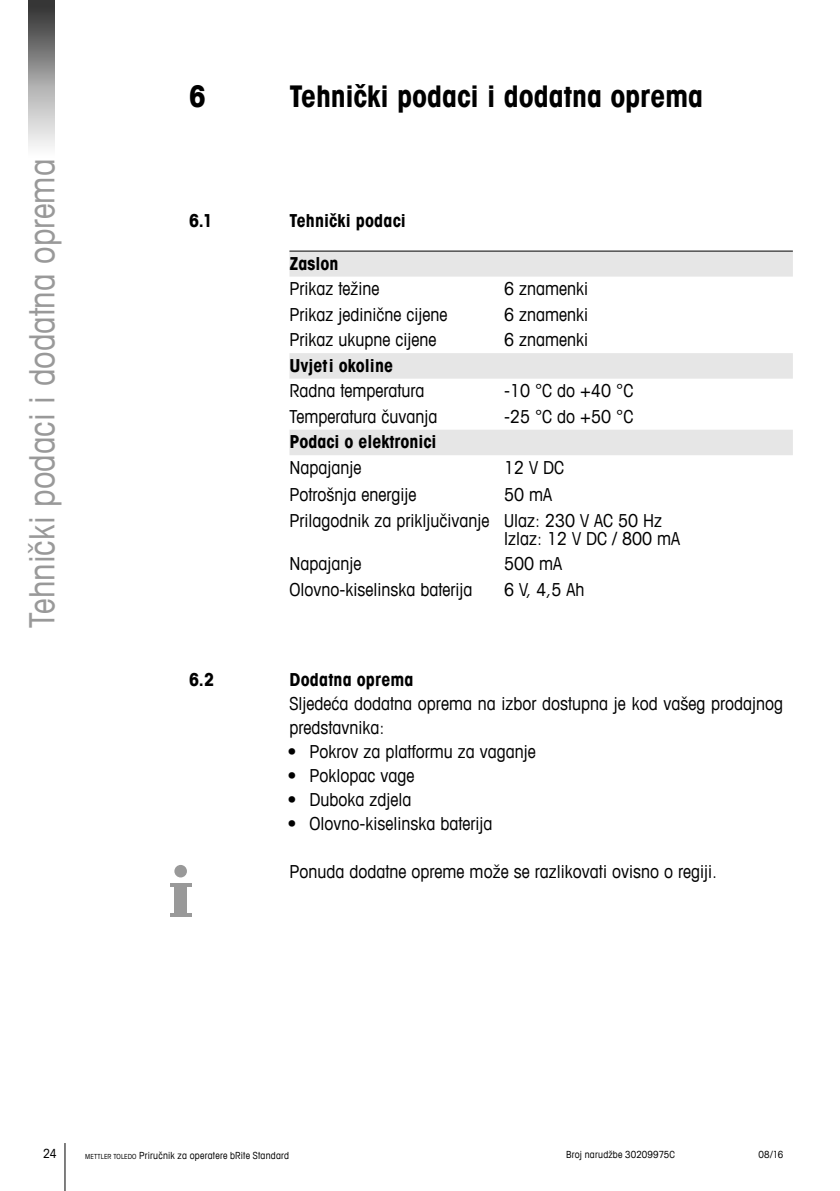
<style>
.page{position:relative;width:840px;height:1191px;background:#fff}
.page>*{position:absolute;margin:0;border:0;box-sizing:border-box;transform-origin:0 0}
.t1{font:condensed 35px "Avant Garde Com";color:#999}
.t2{font:700 condensed 30px "Avant Garde Com";color:#000}
.t3{font:condensed 18px/25.6px "Avant Garde Com";color:#000}
.t4{font:700 condensed 18px "Avant Garde Com";color:#000}
.t5{font:condensed 12.6px "Avant Garde Com";color:#000}
.t6{font:condensed 9.8px "Avant Garde Com";letter-spacing:.02em;color:#000}
.s1{font-size:7px}
</style>
<div class="page">
<hr style="left:65px;top:1143px;width:1px;height:48px;background:#000">
<img style="left:29px;top:0;width:25px;height:147px">
<svg style="left:289px;top:252px;width:503px;height:203px"></svg>
<hr style="left:289px;top:251px;width:214px;height:1px;background:#000">
<hr style="left:503px;top:251px;width:289px;height:1px;background:#000">
<svg style="left:170px;top:883px;width:21px;height:3px"></svg>
<div style="left:174px;top:865px;width:13px;height:12px;background:#999;border-radius:50%"></div>
<div style="left:175px;top:886px;width:12px;height:28px;background:#999"></div>
<hr style="left:170px;top:913px;width:21px;height:3px;background:#999">
<h1 class="t1" style="left:20px;top:627px;width:470px;rotate:-90deg">Tehnički podaci i dodatna oprema</h1>
<h2 class="t2" style="left:189px;top:77px;width:18px">6</h2>
<h2 class="t2" style="left:289px;top:77px;width:415px">Tehnički podaci i dodatna oprema</h2>
<p class="t4" style="left:189px;top:209px;width:25px">6.1</p>
<p class="t4" style="left:289px;top:209px;width:118px">Tehnički podaci</p>
<p class="t4" style="left:289px;top:252px;width:50px">Zaslon</p>
<p class="t3" style="left:289px;top:276px;width:91px">Prikaz težine</p>
<p class="t3" style="left:503px;top:276px;width:85px">6 znamenki</p>
<p class="t3" style="left:289px;top:301px;width:159px">Prikaz jedinične cijene</p>
<p class="t3" style="left:503px;top:301px;width:85px">6 znamenki</p>
<p class="t3" style="left:289px;top:327px;width:148px">Prikaz ukupne cijene</p>
<p class="t3" style="left:503px;top:327px;width:85px">6 znamenki</p>
<p class="t4" style="left:289px;top:354px;width:105px">Uvjeti okoline</p>
<p class="t3" style="left:289px;top:378px;width:136px">Radna temperatura</p>
<p class="t3" style="left:503px;top:378px;width:131px">-10 °C do +40 °C</p>
<p class="t3" style="left:289px;top:403px;width:149px">Temperatura čuvanja</p>
<p class="t3" style="left:503px;top:403px;width:131px">-25 °C do +50 °C</p>
<p class="t4" style="left:289px;top:430px;width:149px">Podaci o elektronici</p>
<p class="t3" style="left:289px;top:454px;width:73px">Napajanje</p>
<p class="t3" style="left:503px;top:454px;width:62px">12 V DC</p>
<p class="t3" style="left:289px;top:481px;width:128px">Potrošnja energije</p>
<p class="t3" style="left:289px;top:481px;width:374px;text-indent:214px">50 mA<br>Prilagodnik za priključivanje Ulaz: 230 V AC 50 Hz</p>
<p class="t3" style="left:503px;top:525px;width:178px">Izlaz: 12 V DC / 800 mA</p>
<p class="t3" style="left:289px;top:550px;width:73px">Napajanje</p>
<p class="t3" style="left:503px;top:550px;width:60px">500 mA</p>
<p class="t3" style="left:289px;top:576px;width:184px">Olovno-kiselinska baterija</p>
<p class="t3" style="left:503px;top:576px;width:82px">6 V, 4,5 Ah</p>
<p class="t4" style="left:189px;top:668px;width:27px">6.2</p>
<p class="t4" style="left:289px;top:668px;width:126px">Dodatna oprema</p>
<p class="t3" style="left:289px;top:691px;width:495px;line-height:24px">Sljedeća dodatna oprema na izbor dostupna je kod vašeg prodajnog predstavnika:</p>
<p class="t3" style="left:287px;top:738px;width:250px">• Pokrov za platformu za vaganje</p>
<p class="t3" style="left:287px;top:762px;width:128px">• Poklopac vage</p>
<p class="t3" style="left:287px;top:786px;width:125px">• Duboka zdjela</p>
<p class="t3" style="left:287px;top:810px;width:206px">• Olovno-kiselinska baterija</p>
<p class="t3" style="left:289px;top:858px;width:429px">Ponuda dodatne opreme može se razlikovati ovisno o regiji.</p>
<p class="t5" style="left:43px;top:1145px;width:15px">24</p>
<p class="t6" style="left:758px;top:1148px;width:26px">08/16</p>
<p class="t6" style="left:85px;top:1149px;width:205px"><span class="s1">METTLER TOLEDO</span> Priručnik za operatere bRite Standard</p>
<p class="t6" style="left:565px;top:1148px;width:110px">Broj narudžbe 30209975C</p>
</div>
